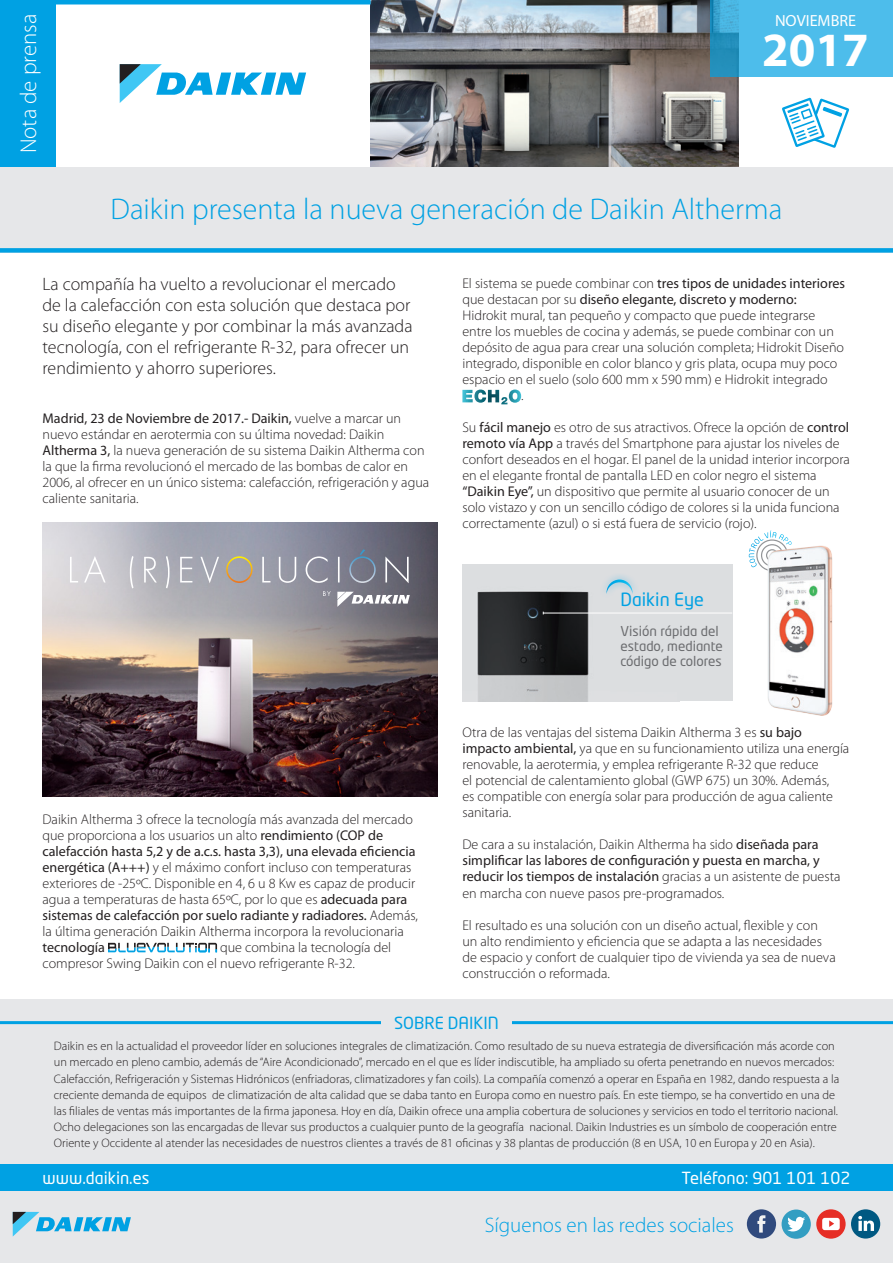
<style>
.page{position:relative;width:893px;height:1263px;background:#fff}
.page>*{position:absolute;margin:0;border:0;box-sizing:border-box;transform-origin:0 0}
.t1{font:700 48px "Myriad Pro";color:#fff}
.t2{font:300 30px "Myriad Pro";color:#00a1e3}
.t3{font:300 22.95px "Myriad Pro";color:#fff}
.t4{font:300 21px "Myriad Pro";color:#00a1e3}
.t5{font:300 18px/21px "Myriad Pro";color:#231f20}
.t6{font:18px "Neo Tech Std";color:#00a1e3}
.t7{font:16.5px "Neo Tech Std";color:#fff}
.t8{font:16.5px "Neo Tech Std";color:#00a1e3}
.t9{font:16.2px "Myriad Pro";color:#fff}
.t10{font:300 14.1px/16px "Myriad Pro";color:#231f20}
.t11{font:14.1px "Myriad Pro";color:#231f20}
.t12{font:13.5px/15px "Neo Tech Std";color:#6c6d70}
.t13{font:300 12.3px/16px "Myriad Pro";color:#231f20}
.s1{font-weight:400}
.s2{font-weight:300}
</style>
<div class="page">
<svg style="left:120px;top:64px;width:186px;height:39px"></svg>
<svg style="left:108px;top:943px;width:109px;height:9px"></svg>
<div style="left:0;top:0;width:55px;height:167px;background:#00a1e3"></div>
<img style="left:371px;top:0;width:367px;height:167px">
<div style="left:0;top:167px;width:893px;height:86px;background:#e6e7e9"></div>
<svg style="left:711px;top:0;width:182px;height:77px;background:#48b7e5"></svg>
<div style="left:0;top:0;width:371px;height:5px;background:#00a1e3"></div>
<div style="left:0;top:248px;width:893px;height:5px;background:#00a1e3"></div>
<svg style="left:782px;top:98px;width:67px;height:50px"></svg>
<div style="left:0;top:999px;width:893px;height:264px;background:#e6e7e9"></div>
<div style="left:0;top:1165px;width:893px;height:26px;background:#00a1e3"></div>
<hr style="left:0;top:1021px;width:893px;height:3px;background:#00a1e3">
<div style="left:381px;top:1016px;width:131px;height:13px;background:#e6e7e9"></div>
<svg style="left:13px;top:1212px;width:118px;height:24px"></svg>
<div style="left:851px;top:1209px;width:29px;height:29px;background:#005982;border-radius:50%"></div>
<svg style="left:858px;top:1216px;width:16px;height:15px"></svg>
<div style="left:782px;top:1209px;width:29px;height:30px;background:#339ec2;border-radius:50%"></div>
<svg style="left:787px;top:1217px;width:18px;height:14px"></svg>
<svg style="left:816px;top:1209px;width:30px;height:30px"></svg>
<svg style="left:822px;top:1218px;width:18px;height:12px"></svg>
<div style="left:747px;top:1209px;width:29px;height:29px;background:#304a7d;border-radius:50%"></div>
<svg style="left:757px;top:1215px;width:8px;height:17px"></svg>
<svg style="left:462px;top:390px;width:59px;height:14px"></svg>
<div style="left:756px;top:539px;width:32px;height:32px;border:1px solid #939598;border-radius:50%"></div>
<div style="left:761px;top:544px;width:22px;height:22px;border:1px solid #939598;border-radius:50%"></div>
<svg style="left:754px;top:530px;width:38px;height:15px"></svg>
<img style="left:765px;top:544px;width:68px;height:172px">
<img style="left:43px;top:522px;width:394px;height:274px">
<svg style="left:70px;top:549px;width:340px;height:58px;background:#a8a8b0"></svg>
<img style="left:462px;top:565px;width:215px;height:136px">
<div style="left:677px;top:565px;width:55px;height:136px;background:#dcdee0"></div>
<hr style="left:543px;top:613px;width:189px;height:1px;background:#fff">
<div style="left:599px;top:572px;width:41px;height:27px;background:#00a1e3;opacity:.51"></div>
<svg style="left:606px;top:579px;width:26px;height:15px"></svg>
<p class="t3" style="left:15px;top:153px;width:141px;rotate:-90deg">Nota de prensa</p>
<p class="t9" style="left:775px;top:11px;width:83px">NOVIEMBRE</p>
<p class="t1" style="left:762px;top:18px;width:108px">2017</p>
<p class="t2" style="left:111px;top:191px;width:673px">Daikin presenta la nueva generación de Daikin Altherma</p>
<p class="t5" style="left:43px;top:274px;width:372px">La compañía ha vuelto a revolucionar el mercado de la calefacción con esta solución que destaca por su diseño elegante y por combinar la más avanzada tecnología, con el refrigerante R-32, para ofrecer un rendimiento y ahorro superiores.</p>
<p class="t10" style="left:43px;top:410px;width:388px"><span class="s1">Madrid, 23 de Noviembre de 2017.- Daikin,</span> vuelve a marcar un nuevo estándar en aerotermia con su última novedad: Daikin <span class="s1">Altherma 3,</span> la nueva generación de su sistema Daikin Altherma con la que la firma revolucionó el mercado de las bombas de calor en 2006, al ofrecer en un único sistema: calefacción, refrigeración y agua caliente sanitaria.</p>
<p class="t10" style="left:43px;top:811px;width:377px">Daikin Altherma 3 ofrece la tecnología más avanzada del mercado que proporciona a los usuarios un alto <span class="s1">rendimiento (COP de calefacción hasta 5,2 y de a.c.s. hasta 3,3), una elevada eficiencia energética (A+++)</span> y el máximo confort incluso con temperaturas exteriores de -25ºC. Disponible en 4, 6 u 8 Kw es capaz de producir agua a temperaturas de hasta 65ºC, por lo que es <span class="s1">adecuada para sistemas de calefacción por suelo radiante y radiadores.</span> Además, la última generación Daikin Altherma incorpora la revolucionaria <span class="s1">tecnología</span></p>
<p class="t10" style="left:43px;top:939px;width:350px;text-indent:178px">que combina la tecnología del compresor Swing Daikin con el nuevo refrigerante R-32.</p>
<p class="t11" style="left:462px;top:274px;width:384px"><span class="s2">El sistema se puede combinar con</span> tres tipos de unidades interiores</p>
<p class="t11" style="left:462px;top:290px;width:336px"><span class="s2">que destacan por su</span> diseño elegante, discreto y moderno:</p>
<p class="t10" style="left:462px;top:307px;width:354px">Hidrokit mural, tan pequeño y compacto que puede integrarse</p>
<p class="t10" style="left:462px;top:323px;width:373px">entre los muebles de cocina y además, se puede combinar con un</p>
<p class="t10" style="left:462px;top:339px;width:383px">depósito de agua para crear una solución completa; Hidrokit Diseño</p>
<p class="t10" style="left:462px;top:355px;width:377px">integrado, disponible en color blanco y gris plata, ocupa muy poco</p>
<p class="t10" style="left:462px;top:371px;width:367px">espacio en el suelo (solo 600 mm x 590 mm) e Hidrokit integrado</p>
<p class="t10" style="left:521px;top:387px;width:4px">.</p>
<p class="t10" style="left:462px;top:419px;width:389px">Su <span class="s1">fácil manejo</span> es otro de sus atractivos. Ofrece la opción de <span class="s1">control remoto vía App</span> a través del Smartphone para ajustar los niveles de confort deseados en el hogar. El panel de la unidad interior incorpora en el elegante frontal de pantalla LED en color negro el sistema <span class="s1">“Daikin Eye”,</span> un dispositivo que permite al usuario conocer de un solo vistazo y con un sencillo código de colores si la unida funciona correctamente (azul) o si está fuera de servicio (rojo).</p>
<p class="t6" style="left:621px;top:588px;width:85px">Daikin Eye</p>
<p class="t12" style="left:621px;top:623px;width:104px">Visión rápida del estado, mediante código de colores</p>
<p class="t10" style="left:462px;top:724px;width:388px">Otra de las ventajas del sistema Daikin Altherma 3 es <span class="s1">su bajo impacto ambiental,</span> ya que en su funcionamiento utiliza una energía renovable, la aerotermia, y emplea refrigerante R-32 que reduce<br>el potencial de calentamiento global (GWP 675) un 30%. Además,<br>es compatible con energía solar para producción de agua caliente sanitaria.</p>
<p class="t10" style="left:462px;top:836px;width:379px">De cara a su instalación, Daikin Altherma ha sido <span class="s1">diseñada para simplificar las labores de configuración y puesta en marcha, y reducir los tiempos de instalación</span> gracias a un asistente de puesta en marcha con nueve pasos pre-programados.</p>
<p class="t10" style="left:462px;top:917px;width:375px">El resultado es una solución con un diseño actual, flexible y con un alto rendimiento y eficiencia que se adapta a las necesidades de espacio y confort de cualquier tipo de vivienda ya sea de nueva construcción o reformada.</p>
<p class="t8" style="left:394px;top:1013px;width:106px">SOBRE DAIKIN</p>
<p class="t13" style="left:54px;top:1038px;width:787px">Daikin es en la actualidad el proveedor líder en soluciones integrales de climatización. Como resultado de su nueva estrategia de diversificación más acorde con un mercado en pleno cambio, además de “Aire Acondicionado”, mercado en el que es líder indiscutible, ha ampliado su oferta penetrando en nuevos mercados:<br>Calefacción, Refrigeración y Sistemas Hidrónicos (enfriadoras, climatizadores y fan coils). La compañía comenzó a operar en España en 1982, dando respuesta a la creciente demanda de equipos de climatización de alta calidad que se daba tanto en Europa como en nuestro país. En este tiempo, se ha convertido en una de las filiales de ventas más importantes de la firma japonesa. Hoy en día, Daikin ofrece una amplia cobertura de soluciones y servicios en todo el territorio nacional.<br>Ocho delegaciones son las encargadas de llevar sus productos a cualquier punto de la geografía nacional. Daikin Industries es un símbolo de cooperación entre Oriente y Occidente al atender las necesidades de nuestros clientes a través de 81 oficinas y 38 plantas de producción (8 en USA, 10 en Europa y 20 en Asia).</p>
<p class="t7" style="left:43px;top:1168px;width:108px">www.daikin.es</p>
<p class="t7" style="left:681px;top:1168px;width:171px">Teléfono: 901 101 102</p>
<p class="t4" style="left:485px;top:1212px;width:251px">Síguenos en las redes sociales</p>
</div>
